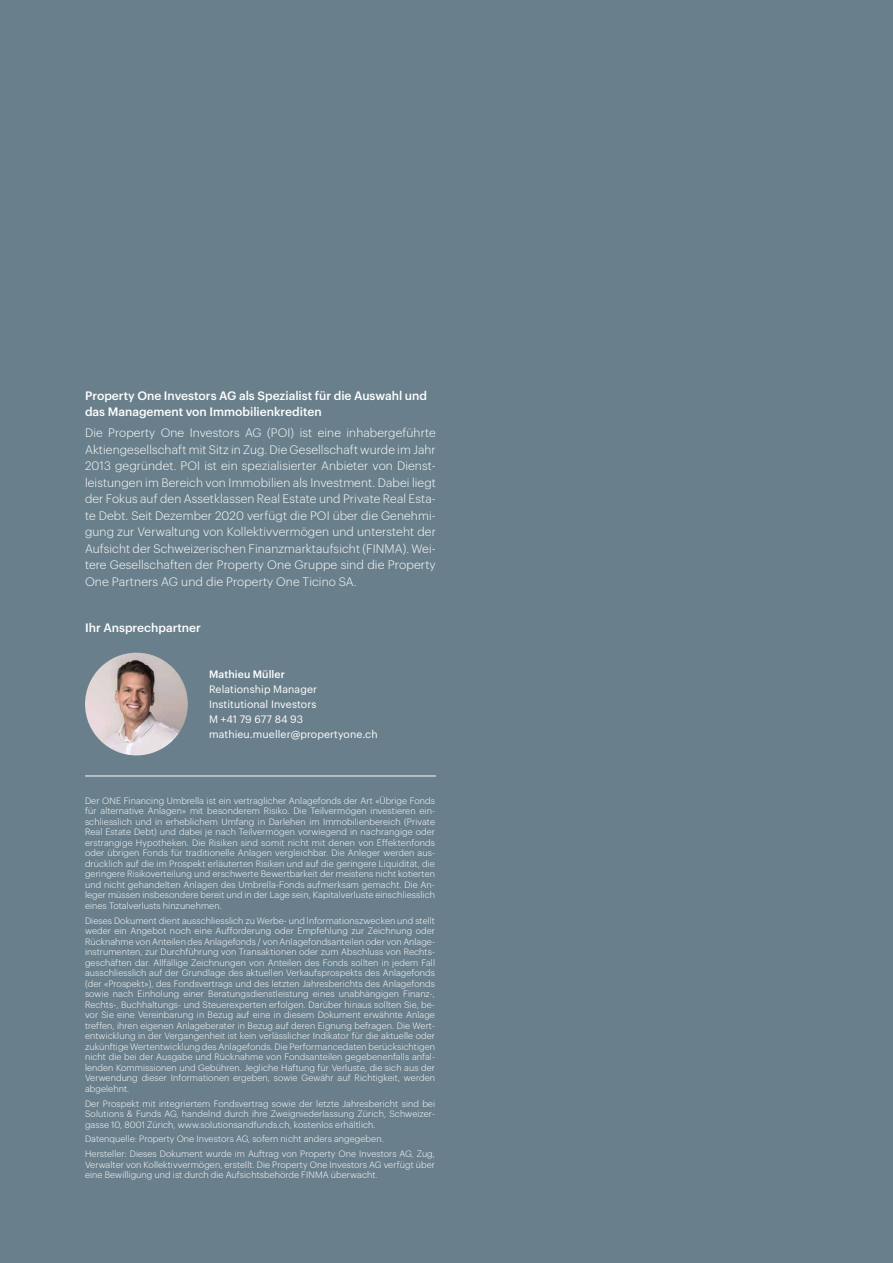
<style>
.page{position:relative;width:893px;height:1263px;background:#697f8b}
.page>*{position:absolute;margin:0;border:0;box-sizing:border-box;transform-origin:0 0}
.t1{font:300 12px/16.5px "Graphik";letter-spacing:.01em;color:#fff;text-align:justify}
.t2{font:500 12px/16.5px "Graphik";color:#fff}
.t3{font:10.5px/15px "Graphik";letter-spacing:.01em;color:#fff}
.t4{font:500 10.5px "Graphik";letter-spacing:.01em;color:#fff}
.t5{font:300 9px/10.5px "Graphik";letter-spacing:.01em;color:#fff}
</style>
<div class="page">
<svg style="left:109px;top:742px;width:327px;height:34px"></svg>
<hr style="left:85px;top:776px;width:351px;height:1px;background:#fff">
<img style="left:85px;top:653px;width:103px;height:102px;border-radius:51px">
<h1 class="t2" style="left:85px;top:386px;width:343px">Property One Investors AG als Spezialist für die Auswahl und das Management von Immobilienkrediten</h1>
<p class="t1" style="left:85px;top:423px;width:352px">Die Property One Investors AG (POI) ist eine inhabergeführte Aktiengesellschaft mit Sitz in Zug. Die Gesellschaft wurde im Jahr 2013 gegründet. POI ist ein spezialisierter Anbieter von Dienst&shy;leistungen im Bereich von Immobilien als Investment. Dabei liegt der Fokus auf den Assetklassen Real Estate und Private Real Esta&shy;te Debt. Seit Dezember 2020 verfügt die POI über die Genehmi&shy;gung zur Verwaltung von Kollektivvermögen und untersteht der Aufsicht der Schweizerischen Finanzmarktaufsicht (FINMA). Wei&shy;tere Gesellschaften der Property One Gruppe sind die Property One Partners AG und die Property One Ticino SA.</p>
<h1 class="t2" style="left:85px;top:618px;width:117px">Ihr Ansprechpartner</h1>
<p class="t4" style="left:209px;top:666px;width:77px">Mathieu Müller</p>
<p class="t3" style="left:209px;top:681px;width:170px">Relationship Manager<br>Institutional Investors<br>M +41 79 677 84 93 mathieu.mueller@propertyone.ch</p>
<p class="t5" style="left:85px;top:795px;width:351px">Der ONE Financing Umbrella ist ein vertraglicher Anlagefonds der Art «Übrige Fonds für alternative Anlagen» mit besonderem Risiko. Die Teilvermögen investieren ein&shy;schliesslich und in erheblichem Umfang in Darlehen im Immobilienbereich (Private Real Estate Debt) und dabei je nach Teilvermögen vorwiegend in nachrangige oder erstrangige Hypotheken. Die Risiken sind somit nicht mit denen von Effektenfonds oder übrigen Fonds für traditionelle Anlagen vergleichbar. Die Anleger werden aus&shy;drücklich auf die im Prospekt erläuterten Risiken und auf die geringere Liquidität, die geringere Risikoverteilung und erschwerte Bewertbarkeit der meistens nicht kotierten und nicht gehandelten Anlagen des Umbrella-Fonds aufmerksam gemacht. Die An&shy;leger müssen insbesondere bereit und in der Lage sein, Kapitalverluste einschliesslich eines Totalverlusts hinzunehmen.</p>
<p class="t5" style="left:85px;top:914px;width:351px">Dieses Dokument dient ausschliesslich zu Werbe- und lnformationszwecken und stellt weder ein Angebot noch eine Aufforderung oder Empfehlung zur Zeichnung oder Rücknahme von Anteilen des Anlagefonds / von Anlagefondsanteilen oder von Anlage&shy;instrumenten, zur Durchführung von Transaktionen oder zum Abschluss von Rechts&shy;geschäften dar. Allfällige Zeichnungen von Anteilen des Fonds sollten in jedem Fall ausschliesslich auf der Grundlage des aktuellen Verkaufsprospekts des Anlagefonds (der «Prospekt»), des Fondsvertrags und des letzten Jahresberichts des Anlagefonds sowie nach Einholung einer Beratungsdienstleistung eines unabhängigen Finanz-, Rechts-, Buchhaltungs- und Steuerexperten erfolgen. Darüber hinaus sollten Sie, be&shy;vor Sie eine Vereinbarung in Bezug auf eine in diesem Dokument erwähnte Anlage treffen, ihren eigenen Anlageberater in Bezug auf deren Eignung befragen. Die Wert&shy;entwicklung in der Vergangenheit ist kein verlässlicher Indikator für die aktuelle oder zukünftige Wertentwicklung des Anlagefonds. Die Performancedaten berücksichtigen nicht die bei der Ausgabe und Rücknahme von Fondsanteilen gegebenenfalls anfal&shy;lenden Kommissionen und Gebühren. Jegliche Haftung für Verluste, die sich aus der Verwendung dieser Informationen ergeben, sowie Gewähr auf Richtigkeit, werden abgelehnt.</p>
<p class="t5" style="left:85px;top:1097px;width:351px">Der Prospekt mit integriertem Fondsvertrag sowie der letzte Jahresbericht sind bei<br>Solutions &amp; Funds AG, handelnd durch ihre Zweigniederlassung Zürich, Schweizer&shy;gasse 10, 8001 Zürich, www.solutionsandfunds.ch, kostenlos erhältlich.</p>
<p class="t5" style="left:85px;top:1131px;width:351px;line-height:14.7px">Datenquelle: Property One Investors AG, sofern nicht anders angegeben.<br>Hersteller: Dieses Dokument wurde im Auftrag von Property One Investors AG, Zug,</p>
<p class="t5" style="left:85px;top:1158px;width:351px">Verwalter von Kollektivvermögen, erstellt. Die Property One Investors AG verfügt über eine Bewilligung und ist durch die Aufsichtsbehörde FINMA überwacht.</p>
</div>
